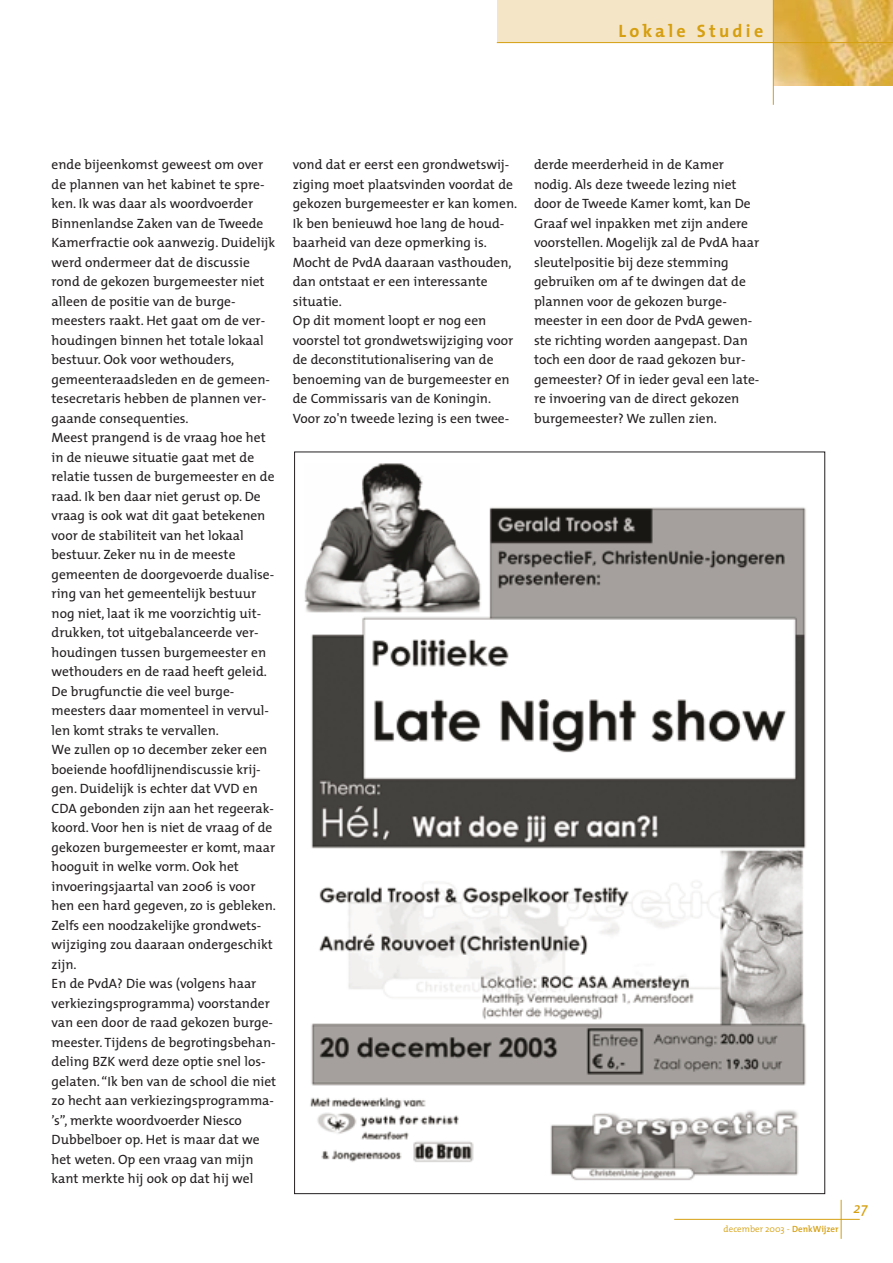
<style>
.page{position:relative;width:893px;height:1263px;background:#fff}
.page>*{position:absolute;margin:0;border:0;box-sizing:border-box;transform-origin:0 0}
.t1{font:700 18px "The Mix";letter-spacing:.18em;color:#d59f0f}
.t2{font:italic 15px "The Mix";color:#d59f0f}
.t3{font:13.5px/19.5px "The Mix";color:#231f20}
.t4{font:300 9px "The Mix";color:#d59f0f}
.s1{font-family:"The Sans"}
.s2{font-weight:600}
</style>
<div class="page">
<div style="left:497px;top:0;width:285px;height:43px;background:#f5e5c7"></div>
<img style="left:774px;top:0;width:118px;height:85px">
<hr style="left:497px;top:42px;width:395px;height:1px;background:#d59f0f">
<hr style="left:773px;top:0;width:1px;height:105px;background:#d59f0f">
<hr style="left:840px;top:1200px;width:1px;height:39px;background:#d59f0f">
<hr style="left:674px;top:1219px;width:185px;height:1px;background:#d59f0f">
<img style="left:304px;top:463px;width:502px;height:718px">
<h1 class="t1" style="left:618px;top:24px;width:146px">Lokale <span class="s1">Studie</span></h1>
<p class="t3" style="left:52px;top:156px;width:226px">ende bijeenkomst geweest om over de plannen van het kabinet te spre&shy;ken. Ik was daar als woordvoerder Binnenlandse Zaken van de Tweede Kamerfractie ook aanwezig. Duidelijk werd ondermeer dat de discussie rond de gekozen burgemeester niet alleen de positie van de burge&shy;meesters raakt. Het gaat om de ver&shy;houdingen binnen het totale lokaal bestuur. Ook voor wethouders, gemeenteraadsleden en de gemeen&shy;tesecretaris hebben de plannen ver&shy;gaande consequenties.<br>Meest prangend is de vraag hoe het in de nieuwe situatie gaat met de relatie tussen de burgemeester en de raad. Ik ben daar niet gerust op. De vraag is ook wat dit gaat betekenen voor de stabiliteit van het lokaal bestuur. Zeker nu in de meeste gemeenten de doorgevoerde dualise&shy;ring van het gemeentelijk bestuur nog niet, laat ik me voorzichtig uit&shy;drukken, tot uitgebalanceerde ver&shy;houdingen tussen burgemeester en wethouders en de raad heeft geleid.<br>De brugfunctie die veel burge&shy;meesters daar momenteel in vervul&shy;len komt straks te vervallen.<br>We zullen op 10 december zeker een boeiende hoofdlijnendiscussie krij&shy;gen. Duidelijk is echter dat VVD en CDA gebonden zijn aan het regeerak&shy;koord. Voor hen is niet de vraag of de gekozen burgemeester er komt, maar hooguit in welke vorm. Ook het invoeringsjaartal van 2006 is voor hen een hard gegeven, zo is gebleken.<br>Zelfs een noodzakelijke grondwets&shy;wijziging zou daaraan ondergeschikt zijn.<br>En de PvdA? Die was (volgens haar verkiezingsprogramma) voorstander van een door de raad gekozen burge&shy;meester. Tijdens de begrotingsbehan&shy;deling BZK werd deze optie snel los&shy;gelaten. “Ik ben van de school die niet zo hecht aan verkiezingsprogramma-’s”, merkte woordvoerder Niesco Dubbelboer op. Het is maar dat we het weten. Op een vraag van mijn kant merkte hij ook op dat hij wel</p>
<p class="t3" style="left:293px;top:156px;width:226px">vond dat er eerst een grondwetswij&shy;ziging moet plaatsvinden voordat de gekozen burgemeester er kan komen.<br>Ik ben benieuwd hoe lang de houd&shy;baarheid van deze opmerking is.<br>Mocht de PvdA daaraan vasthouden, dan ontstaat er een interessante situatie.<br>Op dit moment loopt er nog een voorstel tot grondwetswijziging voor de deconstitutionalisering van de benoeming van de burgemeester en de Commissaris van de Koningin.<br>Voor zo'n tweede lezing is een twee-</p>
<p class="t3" style="left:534px;top:156px;width:227px">derde meerderheid in de Kamer nodig. Als deze tweede lezing niet door de Tweede Kamer komt, kan De Graaf wel inpakken met zijn andere voorstellen. Mogelijk zal de PvdA haar sleutelpositie bij deze stemming gebruiken om af te dwingen dat de plannen voor de gekozen burge&shy;meester in een door de PvdA gewen&shy;ste richting worden aangepast. Dan toch een door de raad gekozen bur&shy;gemeester? Of in ieder geval een late&shy;re invoering van de direct gekozen burgemeester? We zullen zien.</p>
<p class="t4" style="left:723px;top:1226px;width:116px">december 2003 - <span class="s2">DenkWijzer</span></p>
<p class="t2" style="left:853px;top:1202px;width:15px">27</p>
</div>
